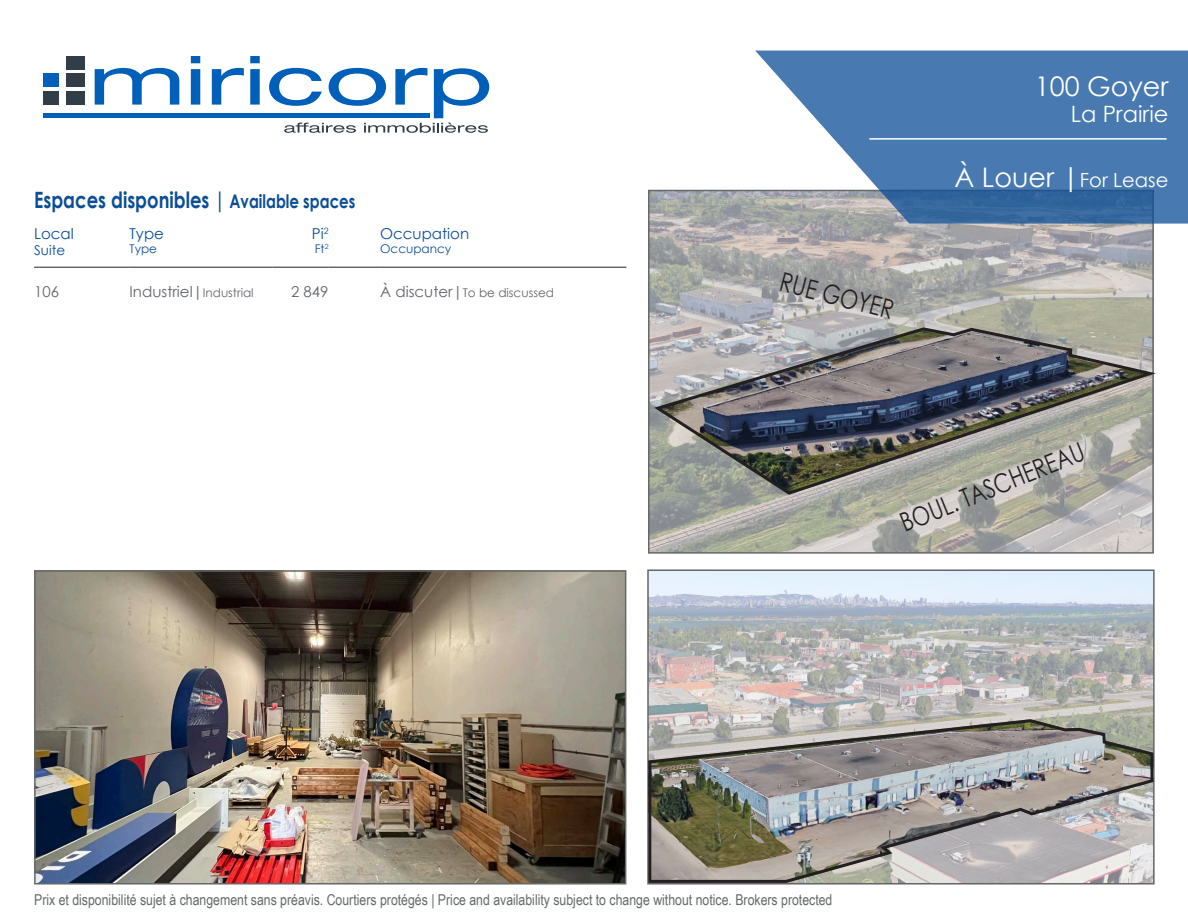
<style>
.page{position:relative;width:1188px;height:918px;background:#fff}
.page>*{position:absolute;margin:0;border:0;box-sizing:border-box;transform-origin:0 0}
.t1{font:27px "Century Gothic";color:#fff}
.t2{font:26.25px "Century Gothic";color:#231f20;scale:.8 1}
.t3{font:700 22.5px "Century Gothic";color:#0b4e97;scale:.8 1}
.t4{font:22.5px "Century Gothic";color:#fff}
.t5{font:19.5px "Century Gothic";color:#fff}
.t6{font:15px "Arial Narrow";color:#656969}
.t7{font:15px "Century Gothic";color:#63656a}
.t8{font:15px "Century Gothic";color:#0b4e97}
.t9{font:13.5px "Century Gothic";color:#0b4e97}
.t10{font:12px "Century Gothic";color:#63656a}
.t11{font:12px "Century Gothic";color:#0b4e97}
.s1{font-size:18.75px}
.s2{font-size:12px}
.s3{font-size:15px}
.s4{font-size:27px}
</style>
<div class="page">
<img style="left:37px;top:573px;width:586px;height:309px">
<div style="left:34px;top:570px;width:592px;height:315px;border:2px solid #656969"></div>
<hr style="left:34px;top:267px;width:96px;height:1px;background:#231f20">
<hr style="left:130px;top:267px;width:142px;height:1px;background:#231f20">
<hr style="left:272px;top:267px;width:57px;height:1px;background:#231f20">
<hr style="left:329px;top:267px;width:51px;height:1px;background:#231f20">
<hr style="left:380px;top:267px;width:246px;height:1px;background:#231f20">
<img style="left:650px;top:572px;width:502px;height:146px">
<img style="left:647px;top:718px;width:508px;height:166px">
<img style="left:651px;top:193px;width:500px;height:358px">
<img style="left:654px;top:326px;width:502px;height:170px">
<svg style="left:95px;top:68px;width:84px;height:37px"></svg>
<svg style="left:191px;top:56px;width:9px;height:49px"></svg>
<svg style="left:212px;top:68px;width:32px;height:37px"></svg>
<svg style="left:250px;top:56px;width:10px;height:49px"></svg>
<hr style="left:43px;top:114px;width:387px;height:4px;background:#005fb9">
<div style="left:66px;top:74px;width:19px;height:13px;background:#313e48"></div>
<div style="left:66px;top:56px;width:19px;height:13px;background:#313e48"></div>
<div style="left:66px;top:91px;width:19px;height:13px;background:#313e48"></div>
<div style="left:43px;top:74px;width:16px;height:13px;background:#005fb9"></div>
<div style="left:43px;top:91px;width:16px;height:13px;background:#313e48"></div>
<svg style="left:269px;top:68px;width:220px;height:65px"></svg>
<svg style="left:755px;top:51px;width:433px;height:173px;background:#618ab6"></svg>
<hr style="left:869px;top:138px;width:298px;height:2px;background:#fff">
<p class="t3" style="left:34px;top:183px;width:403px">Espaces disponibles | <span class="s1">Available spaces</span></p>
<p class="t8" style="left:34px;top:223px;width:41px">Local</p>
<p class="t9" style="left:34px;top:241px;width:32px">Suite</p>
<p class="t8" style="left:312px;top:223px;width:18px">Pi<sup>2</sup></p>
<p class="t11" style="left:315px;top:241px;width:15px">Ft<sup>2</sup></p>
<p class="t8" style="left:130px;top:223px;width:36px">Type</p>
<p class="t11" style="left:130px;top:241px;width:29px">Type</p>
<p class="t8" style="left:380px;top:223px;width:91px">Occupation</p>
<p class="t11" style="left:380px;top:241px;width:73px">Occupancy</p>
<p class="t7" style="left:34px;top:281px;width:26px">106</p>
<p class="t7" style="left:130px;top:281px;width:126px">Industriel|<span class="s2">Industrial</span></p>
<p class="t7" style="left:291px;top:281px;width:39px">2 849</p>
<p class="t10" style="left:380px;top:284px;width:175px"><span class="s3">À discuter|</span>To be discussed</p>
<p class="t2" style="left:785px;top:264px;width:147px;rotate:14deg">RUE GOYER</p>
<h1 class="t1" style="left:1035px;top:68px;width:135px">100 Goyer</h1>
<h3 class="t4" style="left:1071px;top:98px;width:99px">La Prairie</h3>
<h3 class="t5" style="left:955px;top:167px;width:216px"><span class="s4">À Louer |</span>For Lease</h3>
<p class="t2" style="left:895px;top:507px;width:247px;rotate:-22deg">BOUL. TASCHEREAU</p>
<p class="t6" style="left:34px;top:889px;width:800px">Prix et disponibilité sujet à changement sans préavis. Courtiers protégés | Price and availability subject to change without notice. Brokers protected</p>
</div>
